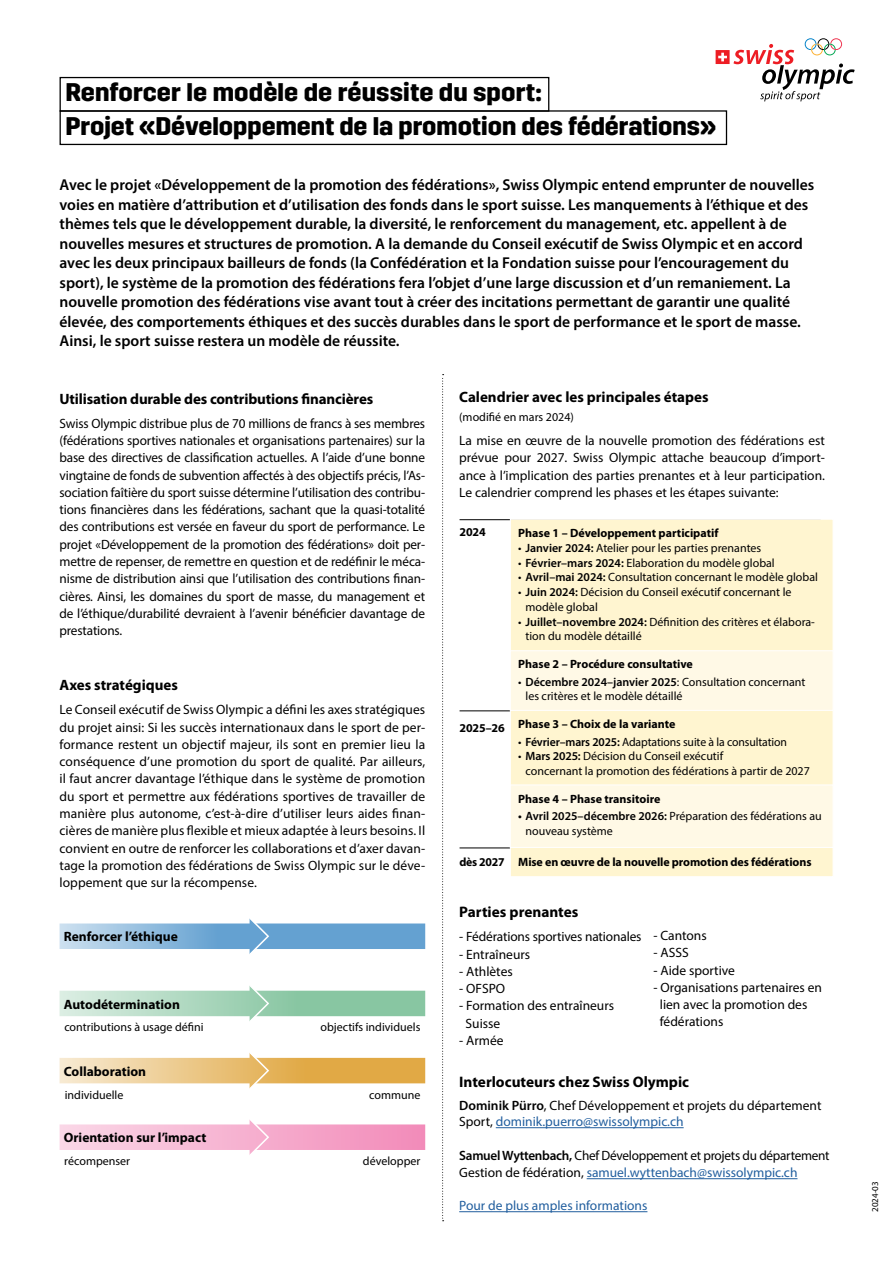
<style>
.page{position:relative;width:893px;height:1263px;background:#fff}
.page>*{position:absolute;margin:0;border:0;box-sizing:border-box;transform-origin:0 0}
.t1{font:700 25.5px/33.8px "Trim";color:#000}
.t2{font:600 15.75px/19.5px "Myriad Pro";color:#000}
.t3{font:700 15.3px "Myriad Pro";color:#000}
.t4{font:700 15px "Myriad Pro";letter-spacing:-.01em;color:#000}
.t5{font:13.5px/17.2px "Myriad Pro";color:#000}
.t6{font:700 13.5px "Myriad Pro";color:#000}
.t7{font:13.5px "Myriad Pro";color:#215e9e}
.t8{font:12px/14.7px "Myriad Pro";color:#000}
.t9{font:700 12px "Myriad Pro";color:#000}
.t10{font:9px "Myriad Pro";color:#000}
.s1{font-weight:600}
.s2{color:#215e9e}
</style>
<div class="page">
<hr style="left:460px;top:519px;width:361px;height:1px;background:#000">
<hr style="left:460px;top:711px;width:370px;height:1px;background:#000">
<hr style="left:460px;top:848px;width:361px;height:1px;background:#000">
<svg style="left:60px;top:1120px;width:365px;height:35px"></svg>
<svg style="left:60px;top:1053px;width:365px;height:36px"></svg>
<svg style="left:60px;top:986px;width:365px;height:35px"></svg>
<svg style="left:60px;top:918px;width:365px;height:36px"></svg>
<div style="left:510px;top:519px;width:323px;height:358px;background:#fff5d0;border:1px solid #fff"></div>
<div style="left:510px;top:650px;width:323px;height:61px;background:#fff9e6;border:1px solid #fff"></div>
<div style="left:510px;top:784px;width:323px;height:64px;background:#fff9e6;border:1px solid #fff"></div>
<hr style="left:496px;top:1127px;width:188px;height:1px;background:#215e9e">
<hr style="left:587px;top:1178px;width:210px;height:1px;background:#215e9e">
<hr style="left:459px;top:1211px;width:188px;height:1px;background:#215e9e">
<svg style="left:442px;top:374px;width:2px;height:847px"></svg>
<svg style="left:59px;top:38px;width:796px;height:108px"></svg>
<h1 class="t1" style="left:65px;top:76px;width:652px">Renforcer le modèle de réussite du sport:<br>Projet «Développement de la promotion des fédérations»</h1>
<p class="t2" style="left:60px;top:175px;width:756px">Avec le projet «Développement de la promotion des fédérations», Swiss Olympic entend emprunter de nouvelles voies en matière d’attribution et d’utilisation des fonds dans le sport suisse. Les manquements à l’éthique et des thèmes tels que le développement durable, la diversité, le renforcement du management, etc. appellent à de nouvelles mesures et structures de promotion. A la demande du Conseil exécutif de Swiss Olympic et en accord avec les deux principaux bailleurs de fonds (la Confédération et la Fondation suisse pour l’encouragement du sport), le système de la promotion des fédérations fera l’objet d’une large discussion et d’un remaniement. La nouvelle promotion des fédérations vise avant tout à créer des incitations permettant de garantir une qualité élevée, des comportements éthiques et des succès durables dans le sport de performance et le sport de masse.<br>Ainsi, le sport suisse restera un modèle de réussite.</p>
<p class="t4" style="left:60px;top:390px;width:315px">Utilisation durable des contributions financières</p>
<p class="t5" style="left:60px;top:415px;width:367px;text-align:justify">Swiss Olympic distribue plus de 70 millions de francs à ses membres (fédérations sportives nationales et organisations partenaires) sur la base des directives de classification actuelles. A l’aide d’une bonne vingtaine de fonds de subvention affectés à des objectifs précis, l’As&shy;sociation faîtière du sport suisse détermine l’utilisation des contribu&shy;tions financières dans les fédérations, sachant que la quasi-totalité des contributions est versée en faveur du sport de performance. Le projet «Développement de la promotion des fédérations» doit per&shy;mettre de repenser, de remettre en question et de redéfinir le méca&shy;nisme de distribution ainsi que l’utilisation des contributions finan&shy;cières. Ainsi, les domaines du sport de masse, du management et de l’éthique/durabilité devraient à l’avenir bénéficier davantage de prestations.</p>
<p class="t4" style="left:60px;top:677px;width:120px">Axes stratégiques</p>
<p class="t5" style="left:60px;top:701px;width:367px;text-align:justify">Le Conseil exécutif de Swiss Olympic a défini les axes stratégiques du projet ainsi: Si les succès internationaux dans le sport de per&shy;formance restent un objectif majeur, ils sont en premier lieu la conséquence d’une promotion du sport de qualité. Par ailleurs, il faut ancrer davantage l’éthique dans le système de promotion du sport et permettre aux fédérations sportives de travailler de manière plus autonome, c’est-à-dire d’utiliser leurs aides finan&shy;cières de manière plus flexible et mieux adaptée à leurs besoins. Il convient en outre de renforcer les collaborations et d’axer davan&shy;tage la promotion des fédérations de Swiss Olympic sur le déve&shy;loppement que sur la récompense.</p>
<p class="t6" style="left:64px;top:929px;width:115px">Renforcer l’éthique</p>
<p class="t6" style="left:64px;top:996px;width:118px">Autodétermination</p>
<p class="t8" style="left:64px;top:1020px;width:141px">contributions à usage défini</p>
<p class="t8" style="left:320px;top:1020px;width:101px">objectifs individuels</p>
<p class="t6" style="left:64px;top:1063px;width:84px">Collaboration</p>
<p class="t8" style="left:65px;top:1087px;width:60px">individuelle</p>
<p class="t8" style="left:369px;top:1087px;width:53px">commune</p>
<p class="t6" style="left:64px;top:1130px;width:144px">Orientation sur l’impact</p>
<p class="t8" style="left:64px;top:1153px;width:67px">récompenser</p>
<p class="t8" style="left:363px;top:1153px;width:59px">développer</p>
<p class="t4" style="left:459px;top:389px;width:251px">Calendrier avec les principales étapes</p>
<p class="t8" style="left:459px;top:410px;width:116px">(modifié en mars 2024)</p>
<p class="t5" style="left:459px;top:432px;width:367px;text-align:justify">La mise en œuvre de la nouvelle promotion des fédérations est prévue pour 2027. Swiss Olympic attache beaucoup d’import&shy;ance à l’implication des parties prenantes et à leur participation.<br>Le calendrier comprend les phases et les étapes suivante:</p>
<p class="t9" style="left:460px;top:525px;width:28px">2024</p>
<p class="t9" style="left:518px;top:527px;width:202px">Phase 1 – Développement participatif</p>
<p class="t8" style="left:518px;top:540px;width:245px">• <span class="s1">Janvier 2024:</span> Atelier pour les parties prenantes</p>
<p class="t8" style="left:518px;top:555px;width:258px">• <span class="s1">Février–mars 2024:</span> Elaboration du modèle global</p>
<p class="t8" style="left:518px;top:570px;width:301px">• <span class="s1">Avril–mai 2024:</span> Consultation concernant le modèle global</p>
<p class="t8" style="left:525px;top:585px;width:268px;text-indent:-7px">• <span class="s1">Juin 2024:</span> Décision du Conseil exécutif concernant le modèle global</p>
<p class="t8" style="left:525px;top:614px;width:291px;text-indent:-7px">• <span class="s1">Juillet–novembre 2024:</span> Définition des critères et élabora&shy;tion du modèle détaillé</p>
<p class="t9" style="left:518px;top:658px;width:176px">Phase 2 – Procédure consultative</p>
<p class="t8" style="left:525px;top:674px;width:281px;text-indent:-7px">• <span class="s1">Décembre 2024–janvier 2025</span>: Consultation concernant les critères et le modèle détaillé</p>
<p class="t9" style="left:518px;top:718px;width:159px">Phase 3 – Choix de la variante</p>
<p class="t8" style="left:518px;top:734px;width:270px">• <span class="s1">Février–mars 2025:</span> Adaptations suite à la consultation</p>
<p class="t8" style="left:525px;top:749px;width:286px;text-indent:-7px">• <span class="s1">Mars 2025:</span> Décision du Conseil exécutif<br>concernant la promotion des fédérations à partir de 2027</p>
<p class="t9" style="left:518px;top:792px;width:144px">Phase 4 – Phase transitoire</p>
<p class="t8" style="left:525px;top:809px;width:298px;text-indent:-7px"><span class="s1">• Avril 2025–décembre 2026:</span> Préparation des fédérations au nouveau système</p>
<p class="t9" style="left:518px;top:855px;width:295px">Mise en œuvre de la nouvelle promotion des fédérations</p>
<p class="t9" style="left:460px;top:721px;width:47px">2025–26</p>
<p class="t9" style="left:460px;top:855px;width:47px">dès 2027</p>
<p class="t3" style="left:459px;top:903px;width:121px">Parties prenantes</p>
<p class="t5" style="left:459px;top:928px;width:184px">- Fédérations sportives nationales</p>
<p class="t5" style="left:459px;top:945px;width:73px">- Entraîneurs</p>
<p class="t5" style="left:459px;top:962px;width:55px">- Athlètes</p>
<p class="t5" style="left:459px;top:980px;width:48px">- OFSPO</p>
<p class="t5" style="left:466px;top:997px;width:150px;text-indent:-6px">- Formation des entraîneurs<br>Suisse</p>
<p class="t5" style="left:459px;top:1031px;width:46px">- Armée</p>
<p class="t5" style="left:653px;top:927px;width:55px">- Cantons</p>
<p class="t5" style="left:653px;top:944px;width:37px">- ASSS</p>
<p class="t5" style="left:653px;top:961px;width:83px">- Aide sportive</p>
<p class="t5" style="left:660px;top:978px;width:164px;text-indent:-6px">- Organisations partenaires en lien avec la promotion des fédérations</p>
<p class="t3" style="left:459px;top:1073px;width:231px">Interlocuteurs chez Swiss Olympic</p>
<p class="t5" style="left:459px;top:1097px;width:364px;line-height:16.5px"><span class="s1">Dominik Pürro</span>, Chef Développement et projets du département<br>Sport, <span class="s2">dominik.puerro@swissolympic.ch</span></p>
<p class="t5" style="left:459px;top:1147px;width:372px"><span class="s1">Samuel Wyttenbach,</span> Chef Développement et projets du département<br>Gestion de fédération, <span class="s2">samuel.wyttenbach@swissolympic.ch</span></p>
<p class="t7" style="left:459px;top:1197px;width:190px">Pour de plus amples informations</p>
<p class="t10" style="left:869px;top:1212px;width:32px;rotate:-90deg">2024-03</p>
</div>
